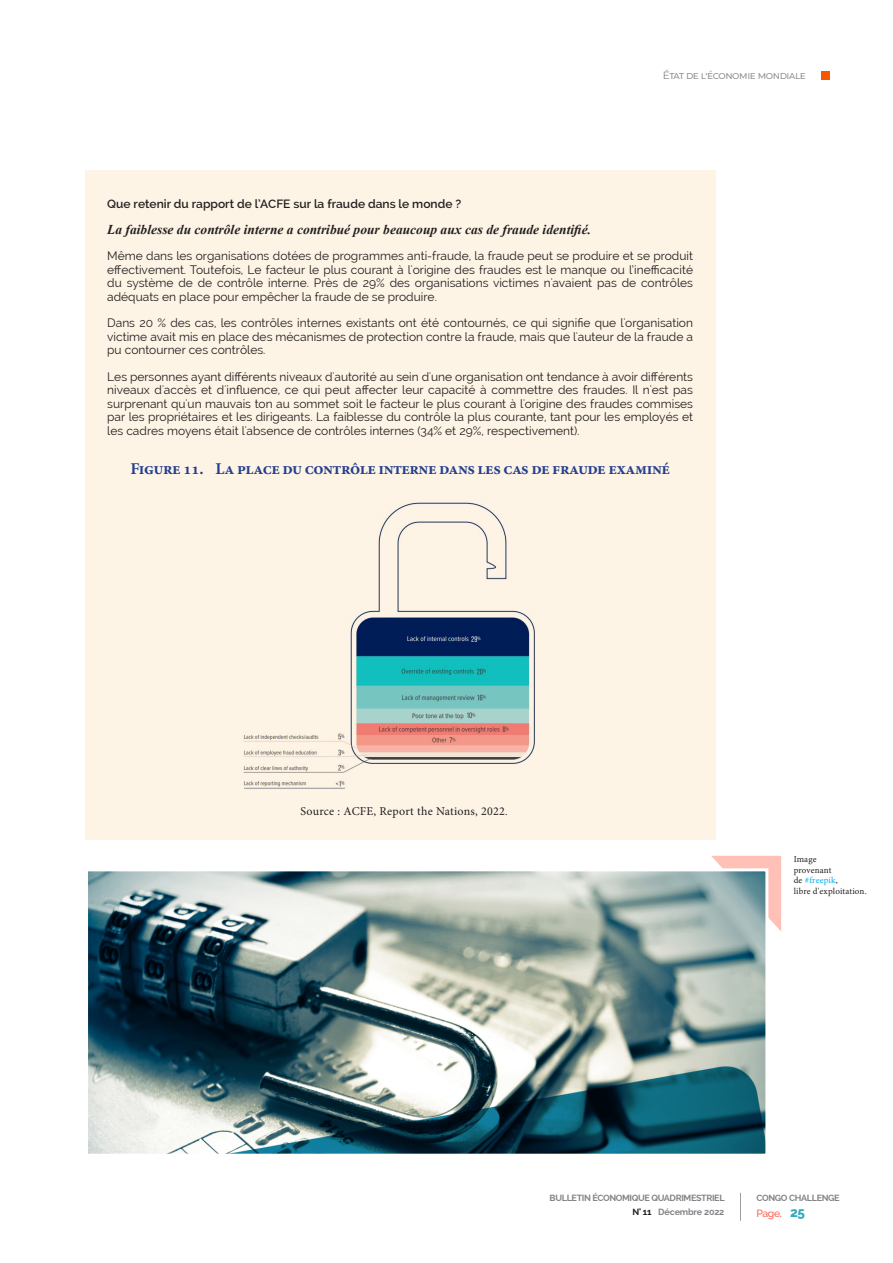
<style>
.page{position:relative;width:893px;height:1263px;background:#fff}
.page>*{position:absolute;margin:0;border:0;box-sizing:border-box;transform-origin:0 0}
.t1{font:700 16.5px "Minion Pro";letter-spacing:-.03em;color:#253f8e}
.Corps_encandré{font:italic 700 13.5px "Times New Roman";color:#231f20}
.Corps_encandré-2{font:12px/13.5px "Raleway";color:#231f20;text-align:justify}
.Corps_encandré-3{font:600 12px "Raleway";color:#231f20}
.Source{font:12px "Minion Pro";letter-spacing:.02em;color:#231f20}
.t2{font:10.5px "Montserrat";letter-spacing:-.04em;color:#808285}
.t3{font:500 10.5px "Raleway";color:#ff614d}
.t4{font:700 9px/13.5px "Raleway";letter-spacing:-.04em;color:#828487;text-align:right}
.Source-2{font:9px "Minion Pro";letter-spacing:.01em;color:#231f20}
.Source-3{font:9px "Minion Pro";letter-spacing:.02em;color:#00aeef}
.s1{font-size:10.5px}
.s2{color:#231f20}
.s3{font-weight:600}
.s4{font-weight:800;font-size:13.5px;color:#35aabc}
</style>
<div class="page">
<svg style="left:740px;top:1193px;width:1px;height:28px"></svg>
<div style="left:821px;top:71px;width:9px;height:8px;background:#f85600"></div>
<div style="left:85px;top:170px;width:630px;height:670px;background:#fef4e6"></div>
<img style="left:243px;top:502px;width:292px;height:287px">
<svg style="left:711px;top:856px;width:70px;height:75px;background:#ffc6bf"></svg>
<img style="left:89px;top:872px;width:675px;height:281px">
<div style="left:85px;top:868px;width:683px;height:289px;border:3px solid #fff"></div>
<p class="t2" style="left:663px;top:68px;width:144px">État de l’économie mondiale</p>
<p class="Corps_encandré-3" style="left:107px;top:197px;width:356px">Que retenir du rapport de l’ACFE sur la fraude dans le monde ?</p>
<p class="Corps_encandré" style="left:107px;top:220px;width:485px">La faiblesse du contrôle interne a contribué pour beaucoup aux cas de fraude identifié.</p>
<p class="Corps_encandré-2" style="left:107px;top:249px;width:587px">Même dans les organisations dotées de programmes anti-fraude, la fraude peut se produire et se produit effectivement. Toutefois, Le facteur le plus courant à l'origine des fraudes est le manque ou l’inefficacité du système de de contrôle interne. Près de 29% des organisations victimes n'avaient pas de contrôles adéquats en place pour empêcher la fraude de se produire.</p>
<p class="Corps_encandré-2" style="left:107px;top:316px;width:587px">Dans 20 % des cas, les contrôles internes existants ont été contournés, ce qui signifie que l'organisation victime avait mis en place des mécanismes de protection contre la fraude, mais que l'auteur de la fraude a pu contourner ces contrôles.</p>
<p class="Corps_encandré-2" style="left:107px;top:369px;width:587px">Les personnes ayant différents niveaux d'autorité au sein d'une organisation ont tendance à avoir différents niveaux d'accès et d'influence, ce qui peut affecter leur capacité à commettre des fraudes. Il n'est pas surprenant qu'un mauvais ton au sommet soit le facteur le plus courant à l'origine des fraudes commises par les propriétaires et les dirigeants. La faiblesse du contrôle la plus courante, tant pour les employés et les cadres moyens était l'absence de contrôles internes (34% et 29%, respectivement).</p>
<p class="t1" style="left:130px;top:457px;width:541px">Figure 11. La place du contrôle interne dans les cas de fraude examiné</p>
<p class="Source" style="left:300px;top:803px;width:208px">Source : ACFE, Report the Nations, 2022<span class="s1">.</span></p>
<p class="Source-2" style="left:794px;top:853px;width:24px">Image</p>
<p class="Source-2" style="left:794px;top:864px;width:39px">provenant</p>
<p class="Source-3" style="left:794px;top:874px;width:46px"><span class="s2">de</span> #freepik<span class="s2">,</span></p>
<p class="Source-2" style="left:794px;top:885px;width:75px">libre d'exploitation.</p>
<p class="t4" style="left:550px;top:1191px;width:177px">BULLETIN ÉCONOMIQUE QUADRIMESTRIEL<br><span class="s2">N° 11</span> Décembre 2022</p>
<p class="t4" style="left:756px;top:1191px;width:85px">CONGO CHALLENGE</p>
<p class="t3" style="left:756px;top:1207px;width:50px">Page<span class="s3">.</span> <span class="s4">25</span></p>
</div>
